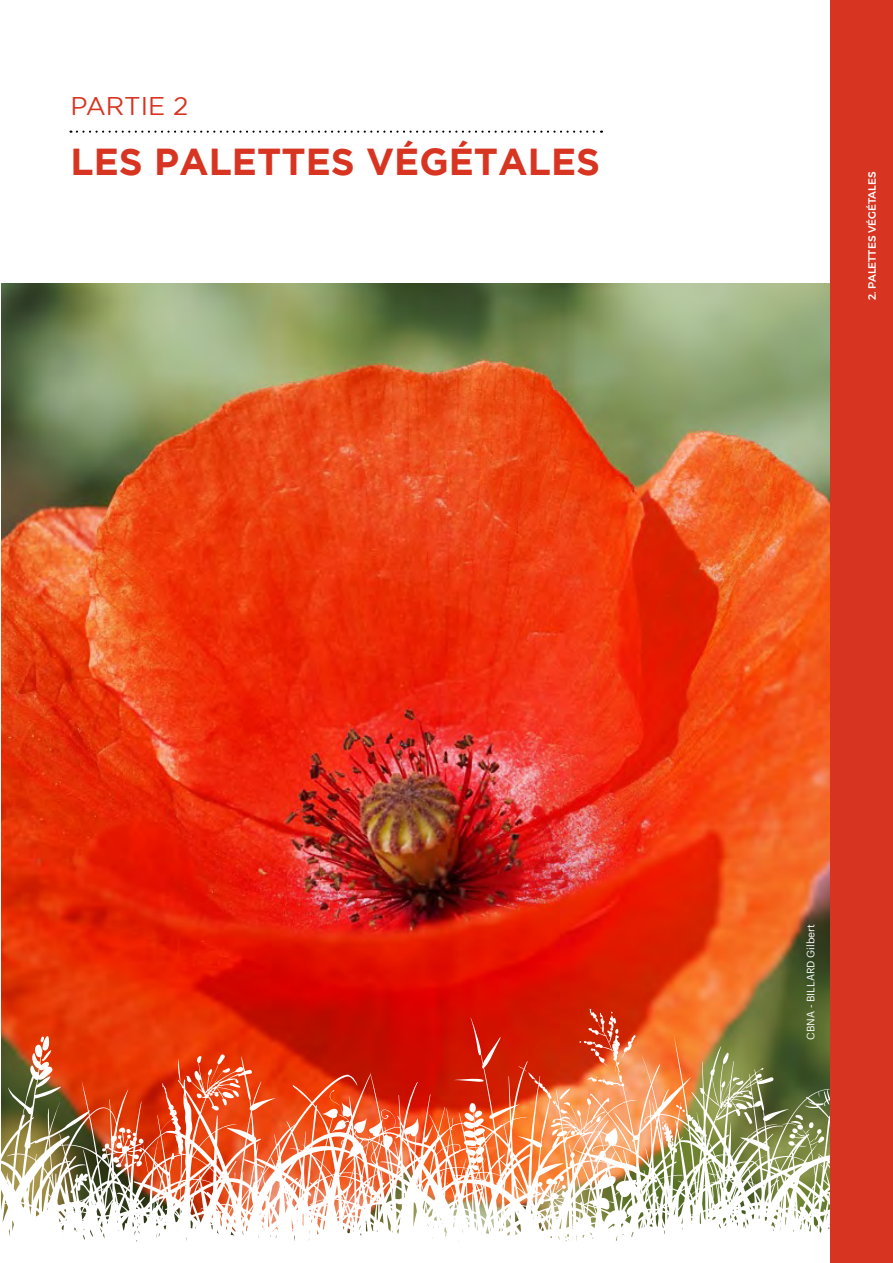
<style>
.page{position:relative;width:893px;height:1263px;background:#fff}
.page>*{position:absolute;margin:0;border:0;box-sizing:border-box;transform-origin:0 0}
.t1{font:700 37.5px "Gotham";color:#d73421}
.t2{font:25.5px "Gotham";color:#d73421}
.t3{font:500 10.5px "Montserrat";color:#fff}
.t4{font:10.5px "Graphik";color:#fff}
</style>
<div class="page">
<img style="left:2px;top:284px;width:829px;height:729px">
<img style="left:1px;top:1013px;width:830px;height:250px">
<svg style="left:732px;top:1077px;width:8px;height:5px"></svg>
<svg style="left:743px;top:1111px;width:10px;height:14px"></svg>
<svg style="left:552px;top:1008px;width:85px;height:98px;background:#e16038"></svg>
<svg style="left:671px;top:1137px;width:3px;height:4px"></svg>
<svg style="left:662px;top:1117px;width:6px;height:13px"></svg>
<svg style="left:527px;top:1071px;width:12px;height:13px"></svg>
<svg style="left:474px;top:1108px;width:12px;height:10px"></svg>
<svg style="left:791px;top:1108px;width:36px;height:34px"></svg>
<svg style="left:353px;top:1118px;width:14px;height:16px"></svg>
<svg style="left:379px;top:1106px;width:20px;height:21px"></svg>
<svg style="left:178px;top:1058px;width:3px;height:27px"></svg>
<svg style="left:453px;top:1077px;width:35px;height:7px"></svg>
<svg style="left:118px;top:1124px;width:27px;height:23px"></svg>
<svg style="left:676px;top:1105px;width:9px;height:7px"></svg>
<svg style="left:77px;top:131px;width:525px;height:2px"></svg>
<div style="left:831px;top:0;width:62px;height:1263px;background:#d73421"></div>
<p class="t2" style="left:70px;top:92px;width:119px">PARTIE 2</p>
<p class="t1" style="left:70px;top:140px;width:531px">LES PALETTES VÉGÉTALES</p>
<p class="t3" style="left:864px;top:300px;width:130px;rotate:-90deg">2. PALETTES VÉGÉTALES</p>
<p class="t4" style="left:803px;top:1040px;width:118px;rotate:-90deg">CBNA - BILLARD Gilbert</p>
</div>
